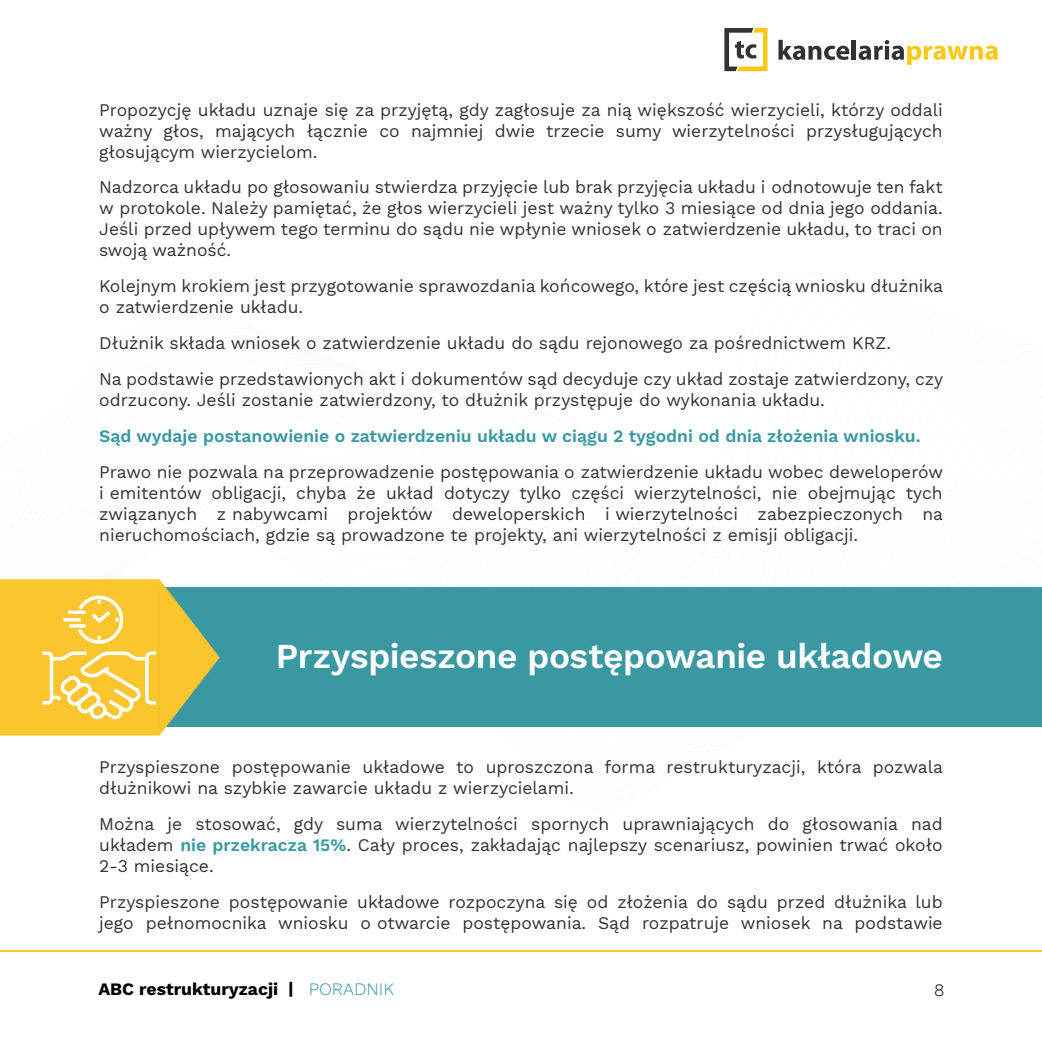
<style>
.page{position:relative;width:1042px;height:1042px;background:#fff}
.page>*{position:absolute;margin:0;border:0;box-sizing:border-box;transform-origin:0 0}
.t1{font:600 35px "Work Sans";letter-spacing:-.015em;color:#fff}
.t2{font:17.5px/21px "Work Sans";color:#333131;text-align:justify}
.t3{font:600 17.5px "Work Sans";color:#3998a2}
.t4{font:700 17.5px "Work Sans";color:#000}
.t5{font:300 17.5px "Work Sans";color:#000}
.s1{font-weight:600;color:#3998a2}
.s2{font-weight:300;color:#3998a2}
</style>
<div class="page">
<hr style="left:0;top:950px;width:1042px;height:1px;background:#fac52d">
<svg style="left:778px;top:40px;width:71px;height:20px"></svg>
<hr style="left:852px;top:40px;width:4px;height:20px;background:#323130">
<svg style="left:724px;top:28px;width:43px;height:43px"></svg>
<svg style="left:858px;top:40px;width:140px;height:25px"></svg>
<div style="left:0;top:587px;width:1042px;height:140px;background:#3998a2"></div>
<svg style="left:0;top:579px;width:220px;height:156px;background:#e6c64f"></svg>
<p class="t2" style="left:99px;top:98px;width:845px">Propozycję układu uznaje się za przyjętą, gdy zagłosuje za nią większość wierzycieli, którzy oddali ważny głos, mających łącznie co najmniej dwie trzecie sumy wierzytelności przysługujących głosującym wierzycielom.</p>
<p class="t2" style="left:99px;top:176px;width:845px">Nadzorca układu po głosowaniu stwierdza przyjęcie lub brak przyjęcia układu i odnotowuje ten fakt w protokole. Należy pamiętać, że głos wierzycieli jest ważny tylko 3 miesiące od dnia jego oddania.<br>Jeśli przed upływem tego terminu do sądu nie wpłynie wniosek o zatwierdzenie układu, to traci on swoją ważność.</p>
<p class="t2" style="left:99px;top:275px;width:845px">Kolejnym krokiem jest przygotowanie sprawozdania końcowego, które jest częścią wniosku dłużnika o zatwierdzenie układu.</p>
<p class="t2" style="left:99px;top:324px;width:845px;line-height:35.9px">Dłużnik składa wniosek o zatwierdzenie układu do sądu rejonowego za pośrednictwem KRZ.<br>Na podstawie przedstawionych akt i dokumentów sąd decyduje czy układ zostaje zatwierdzony, czy</p>
<p class="t2" style="left:99px;top:389px;width:727px">odrzucony. Jeśli zostanie zatwierdzony, to dłużnik przystępuje do wykonania układu.</p>
<p class="t3" style="left:99px;top:426px;width:823px">Sąd wydaje postanowienie o zatwierdzeniu układu w ciągu 2 tygodni od dnia złożenia wniosku.</p>
<p class="t2" style="left:99px;top:461px;width:845px">Prawo nie pozwala na przeprowadzenie postępowania o zatwierdzenie układu wobec deweloperów i emitentów obligacji, chyba że układ dotyczy tylko części wierzytelności, nie obejmując tych związanych z nabywcami projektów deweloperskich i wierzytelności zabezpieczonych na nieruchomościach, gdzie są prowadzone te projekty, ani wierzytelności z emisji obligacji.</p>
<h1 class="t1" style="left:276px;top:636px;width:668px">Przyspieszone postępowanie układowe</h1>
<p class="t2" style="left:99px;top:756px;width:845px">Przyspieszone postępowanie układowe to uproszczona forma restrukturyzacji, która pozwala dłużnikowi na szybkie zawarcie układu z wierzycielami.</p>
<p class="t2" style="left:99px;top:812px;width:845px">Można je stosować, gdy suma wierzytelności spornych uprawniających do głosowania nad układem <span class="s1">nie przekracza 15%</span>. Cały proces, zakładając najlepszy scenariusz, powinien trwać około 2-3 miesiące.</p>
<p class="t2" style="left:99px;top:890px;width:845px">Przyspieszone postępowanie układowe rozpoczyna się od złożenia do sądu przed dłużnika lub jego pełnomocnika wniosku o otwarcie postępowania. Sąd rozpatruje wniosek na podstawie</p>
<p class="t4" style="left:98px;top:979px;width:297px">ABC restrukturyzacji | <span class="s2">PORADNIK</span></p>
<p class="t5" style="left:934px;top:979px;width:12px">8</p>
</div>
